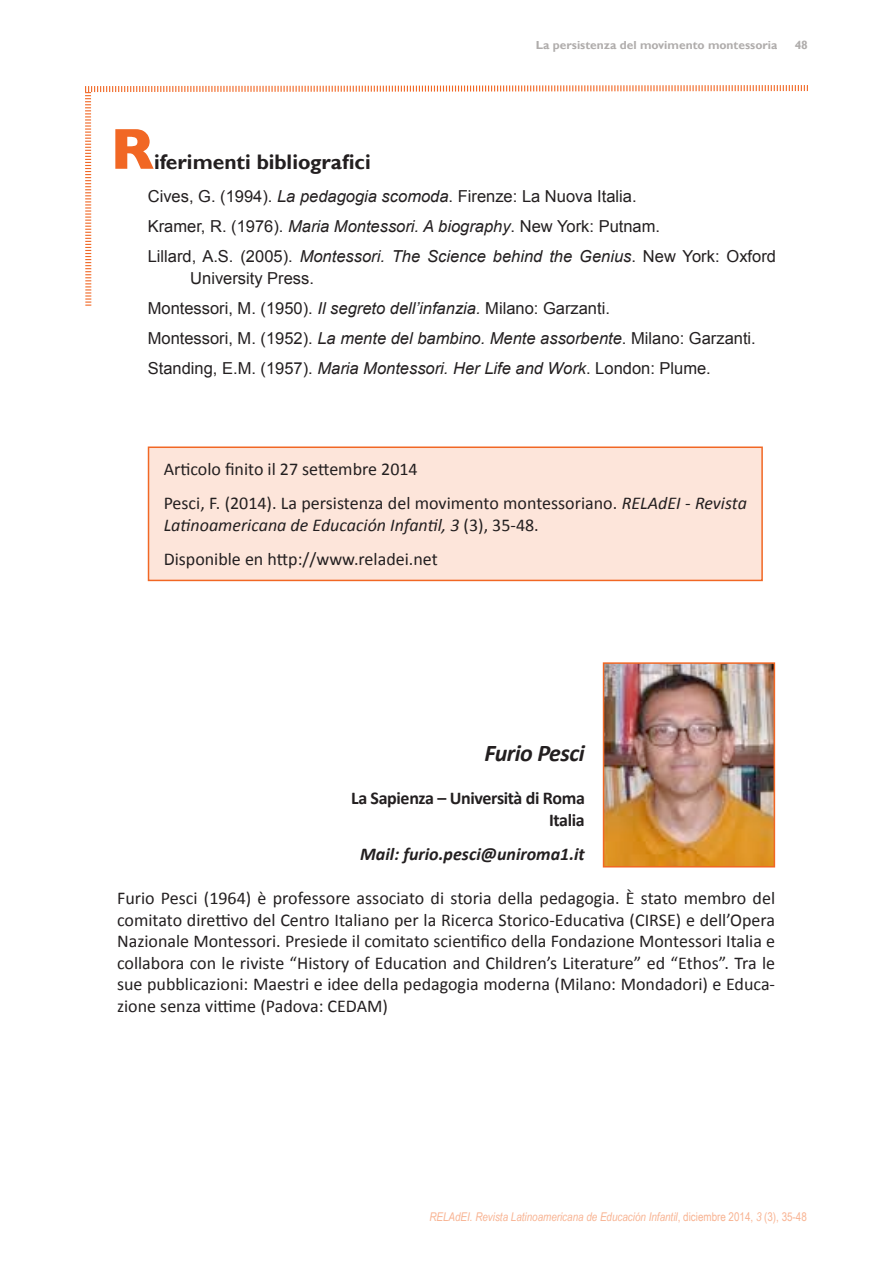
<style>
.page{position:relative;width:893px;height:1263px;background:#fff}
.page>*{position:absolute;margin:0;border:0;box-sizing:border-box;transform-origin:0 0}
.t1{font:700 58.5px "Gill Sans";color:#f16724}
.t2{font:italic 700 24px "Calibri";letter-spacing:-.02em;color:#231f20}
.t3{font:700 21px "Gill Sans";color:#231f20}
.t4{font:18px/21.6px "Calibri";color:#231f20}
.t5{font:700 18px "Calibri";letter-spacing:-.02em;color:#231f20}
.t6{font:italic 700 18px "Calibri";color:#231f20}
.Rientro_corpo_del_te{font:16.5px/21.6px "Arial";color:#231f20}
.t7{font:italic 12px "Arial Narrow";color:#f8b392}
.t8{font:700 12px "Gill Sans";color:#b0adac}
.s1{font-style:italic}
.s2{font-style:normal}
</style>
<div class="page">
<svg style="left:85px;top:85px;width:723px;height:221px"></svg>
<div style="left:148px;top:446px;width:615px;height:135px;background:#fde5da;border:2px solid #f16724"></div>
<img style="left:606px;top:665px;width:166px;height:199px">
<div style="left:603px;top:662px;width:172px;height:205px;border:2px solid #f16724"></div>
<p class="t1" style="left:110px;top:115px;width:45px">R</p>
<p class="t3" style="left:154px;top:149px;width:218px">iferimenti bibliografici</p>
<p class="t8" style="left:536px;top:38px;width:274px">La persistenza del movimento montessoriano 48</p>
<p class="Rientro_corpo_del_te" style="left:148px;top:186px;width:490px">Cives, G. (1994). <span class="s1">La pedagogia scomoda</span>. Firenze: La Nuova Italia.</p>
<p class="Rientro_corpo_del_te" style="left:148px;top:216px;width:514px">Kramer, R. (1976). <span class="s1">Maria Montessori. A biography</span>. New York: Putnam.</p>
<p class="Rientro_corpo_del_te" style="left:190px;top:246px;width:587px;text-indent:-43px">Lillard, A.S. (2005). <span class="s1">Montessori. The Science behind the Genius</span>. New York: Oxford<br>University Press.</p>
<p class="Rientro_corpo_del_te" style="left:148px;top:297px;width:464px">Montessori, M. (1950). <span class="s1">Il segreto dell’infanzia.</span> Milano: Garzanti.</p>
<p class="Rientro_corpo_del_te" style="left:148px;top:328px;width:610px">Montessori, M. (1952). <span class="s1">La mente del bambino. Mente assorbente</span>. Milano: Garzanti.</p>
<p class="Rientro_corpo_del_te" style="left:148px;top:358px;width:565px">Standing, E.M. (1957). <span class="s1">Maria Montessori. Her Life and Work</span>. London: Plume.</p>
<p class="t4" style="left:164px;top:458px;width:256px">Articolo finito il 27 settembre 2014</p>
<p class="t4" style="left:164px;top:492px;width:585px">Pesci, F. (2014). La persistenza del movimento montessoriano. <span class="s1">RELAdEI - Revista<br>Latinoamericana de Educación Infantil, 3</span> (3), 35-48.</p>
<p class="t4" style="left:164px;top:548px;width:276px">Disponible en http://www.reladei.net</p>
<p class="t2" style="left:484px;top:738px;width:102px">Furio Pesci</p>
<p class="t5" style="left:351px;top:787px;width:235px">La Sapienza – Università di Roma</p>
<p class="t5" style="left:549px;top:808px;width:37px">Italia</p>
<p class="t6" style="left:360px;top:843px;width:226px">Mail: furio.pesci@uniroma1.it</p>
<p class="t4" style="left:117px;top:887px;width:659px;text-align:justify">Furio Pesci (1964) è professore associato di storia della pedagogia. È stato membro del comitato direttivo del Centro Italiano per la Ricerca Storico-Educativa (CIRSE) e dell’Opera Nazionale Montessori. Presiede il comitato scientifico della Fondazione Montessori Italia e collabora con le riviste “History of Education and Children’s Literature” ed “Ethos”. Tra le sue pubblicazioni: Maestri e idee della pedagogia moderna (Milano: Mondadori) e Educa&shy;zione senza vittime (Padova: CEDAM)</p>
<p class="t7" style="left:429px;top:1208px;width:379px">RELAdEI. Revista Latinoamericana de Educación Infantil<span class="s2">, diciembre 2014,</span> 3 <span class="s2">(3), 35-48</span></p>
</div>
